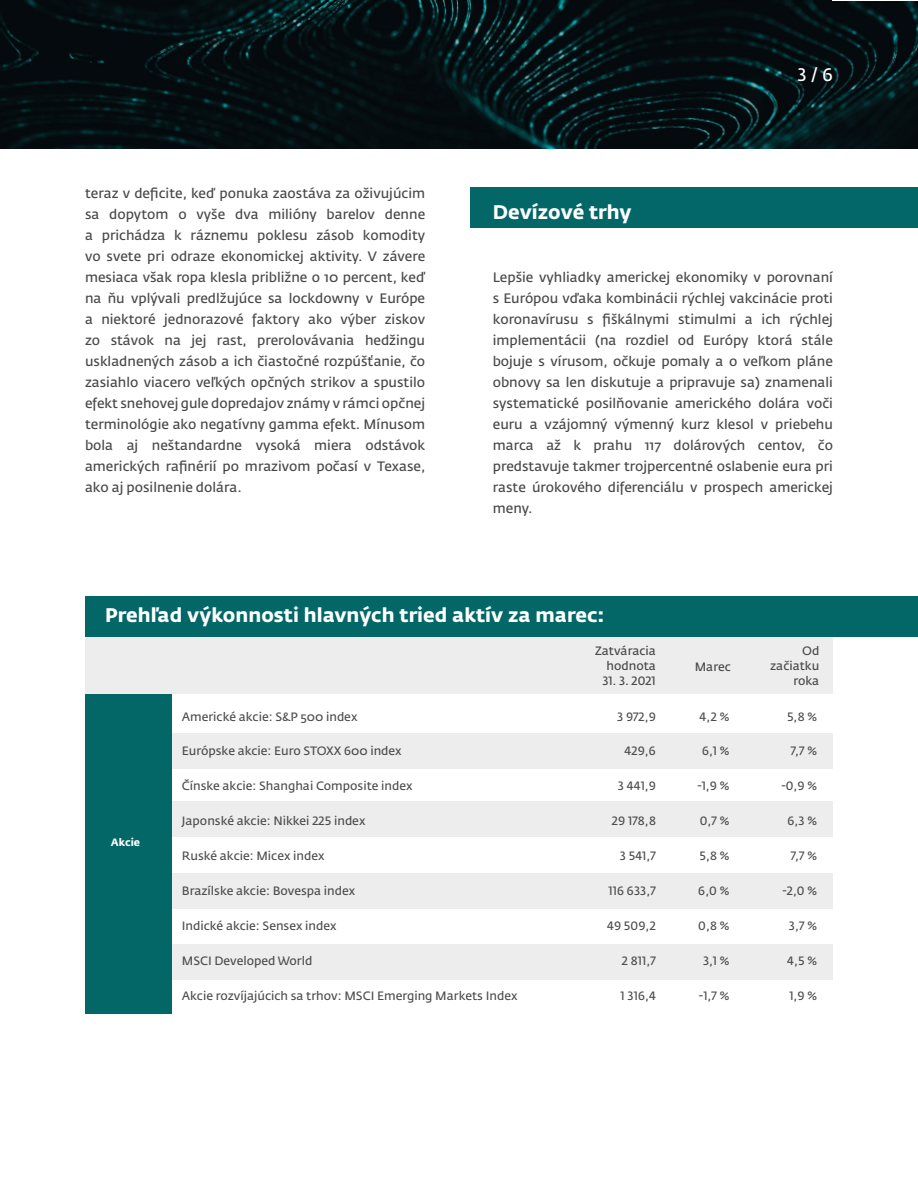
<style>
.page{position:relative;width:918px;height:1188px;background:#fff}
.page>*{position:absolute;margin:0;border:0;box-sizing:border-box;transform-origin:0 0}
.t1{font:700 19.5px "Fedra Sans Std";color:#fff}
.t2{font:18px "Fedra Sans Std";color:#fff}
.t3{font:13.5px/21px "Fedra Sans Std";color:#484848;text-align:justify}
.t4{font:12px "Fedra Sans Std";color:#000}
.t5{font:12px/15px "Fedra Sans Std";color:#484848;text-align:right}
.t6{font:700 10.5px "Fedra Sans Std";color:#fff}
</style>
<div class="page">
<img style="left:0;top:0;width:918px;height:149px">
<div style="left:471px;top:187px;width:447px;height:41px;background:#036768"></div>
<div style="left:171px;top:733px;width:662px;height:35px;background:#ededed"></div>
<div style="left:171px;top:802px;width:662px;height:35px;background:#ededed"></div>
<div style="left:171px;top:874px;width:662px;height:35px;background:#ededed"></div>
<div style="left:171px;top:944px;width:662px;height:35px;background:#ededed"></div>
<div style="left:85px;top:694px;width:86px;height:319px;background:#036768"></div>
<div style="left:85px;top:636px;width:748px;height:58px;background:#ededed"></div>
<div style="left:85px;top:596px;width:833px;height:41px;background:#036768"></div>
<p class="t3" style="left:85px;top:182px;width:342px">teraz v deficite, keď ponuka zaostáva za oživujúcim sa dopytom o vyše dva milióny barelov denne a prichádza k ráznemu poklesu zásob komodity vo svete pri odraze ekonomickej aktivity. V závere mesiaca však ropa klesla približne o 10 percent, keď na ňu vplývali predlžujúce sa lockdowny v Európe a niektoré jednorazové faktory ako výber ziskov zo stávok na jej rast, prerolovávania hedžingu uskladnených zásob a ich čiastočné rozpúšťanie, čo zasiahlo viacero veľkých opčných strikov a spustilo efekt snehovej gule dopredajov známy v rámci opčnej terminológie ako negatívny gamma efekt. Mínusom bola aj neštandardne vysoká miera odstávok amerických rafinérií po mrazivom počasí v Texase, ako aj posilnenie dolára.</p>
<h1 class="t1" style="left:493px;top:200px;width:140px">Devízové trhy</h1>
<h2 class="t2" style="left:798px;top:63px;width:37px">3 / 6</h2>
<p class="t3" style="left:493px;top:267px;width:342px">Lepšie vyhliadky americkej ekonomiky v porovnaní s Európou vďaka kombinácii rýchlej vakcinácie proti koronavírusu s fiškálnymi stimulmi a ich rýchlej implementácii (na rozdiel od Európy ktorá stále bojuje s vírusom, očkuje pomaly a o veľkom pláne obnovy sa len diskutuje a pripravuje sa) znamenali systematické posilňovanie amerického dolára voči euru a vzájomný výmenný kurz klesol v priebehu marca až k prahu 117 dolárových centov, čo predstavuje takmer trojpercentné oslabenie eura pri raste úrokového diferenciálu v prospech americkej meny.</p>
<h1 class="t1" style="left:105px;top:603px;width:501px">Prehľad výkonnosti hlavných tried aktív za marec:</h1>
<p class="t5" style="left:595px;top:643px;width:62px">Zatváracia hodnota</p>
<p class="t5" style="left:602px;top:673px;width:55px">31. 3. 2021</p>
<p class="t5" style="left:695px;top:659px;width:38px">Marec</p>
<p class="t5" style="left:770px;top:643px;width:51px">Od začiatku roka</p>
<p class="t6" style="left:111px;top:836px;width:31px">Akcie</p>
<p class="t4" style="left:182px;top:709px;width:177px">Americké akcie: S&amp;P 500 index</p>
<p class="t4" style="left:617px;top:709px;width:40px">3 972,9</p>
<p class="t4" style="left:700px;top:709px;width:31px">4,2 %</p>
<p class="t4" style="left:787px;top:709px;width:32px">5,8 %</p>
<p class="t4" style="left:182px;top:744px;width:221px">Európske akcie: Euro STOXX 600 index</p>
<p class="t4" style="left:625px;top:744px;width:33px">429,6</p>
<p class="t4" style="left:702px;top:744px;width:29px">6,1 %</p>
<p class="t4" style="left:791px;top:744px;width:28px">7,7 %</p>
<p class="t4" style="left:182px;top:779px;width:232px">Čínske akcie: Shanghai Composite index</p>
<p class="t4" style="left:618px;top:779px;width:40px">3 441,9</p>
<p class="t4" style="left:697px;top:779px;width:33px">-1,9 %</p>
<p class="t4" style="left:781px;top:779px;width:37px">-0,9 %</p>
<p class="t4" style="left:182px;top:813px;width:185px">Japonské akcie: Nikkei 225 index</p>
<p class="t4" style="left:612px;top:813px;width:45px">29 178,8</p>
<p class="t4" style="left:700px;top:813px;width:31px">0,7 %</p>
<p class="t4" style="left:787px;top:813px;width:31px">6,3 %</p>
<p class="t4" style="left:182px;top:848px;width:144px">Ruské akcie: Micex index</p>
<p class="t4" style="left:620px;top:848px;width:38px">3 541,7</p>
<p class="t4" style="left:699px;top:848px;width:32px">5,8 %</p>
<p class="t4" style="left:791px;top:848px;width:28px">7,7 %</p>
<p class="t4" style="left:182px;top:883px;width:175px">Brazílske akcie: Bovespa index</p>
<p class="t4" style="left:608px;top:883px;width:49px">116 633,7</p>
<p class="t4" style="left:698px;top:883px;width:33px">6,0 %</p>
<p class="t4" style="left:782px;top:883px;width:36px">-2,0 %</p>
<p class="t4" style="left:182px;top:918px;width:156px">Indické akcie: Sensex index</p>
<p class="t4" style="left:607px;top:918px;width:50px">49 509,2</p>
<p class="t4" style="left:698px;top:918px;width:33px">0,8 %</p>
<p class="t4" style="left:789px;top:918px;width:30px">3,7 %</p>
<p class="t4" style="left:182px;top:953px;width:132px">MSCI Developed World</p>
<p class="t4" style="left:622px;top:953px;width:35px">2 811,7</p>
<p class="t4" style="left:703px;top:953px;width:28px">3,1 %</p>
<p class="t4" style="left:787px;top:953px;width:31px">4,5 %</p>
<p class="t4" style="left:182px;top:988px;width:337px">Akcie rozvíjajúcich sa trhov: MSCI Emerging Markets Index</p>
<p class="t4" style="left:620px;top:988px;width:37px">1 316,4</p>
<p class="t4" style="left:699px;top:988px;width:32px">-1,7 %</p>
<p class="t4" style="left:789px;top:988px;width:29px">1,9 %</p>
</div>
